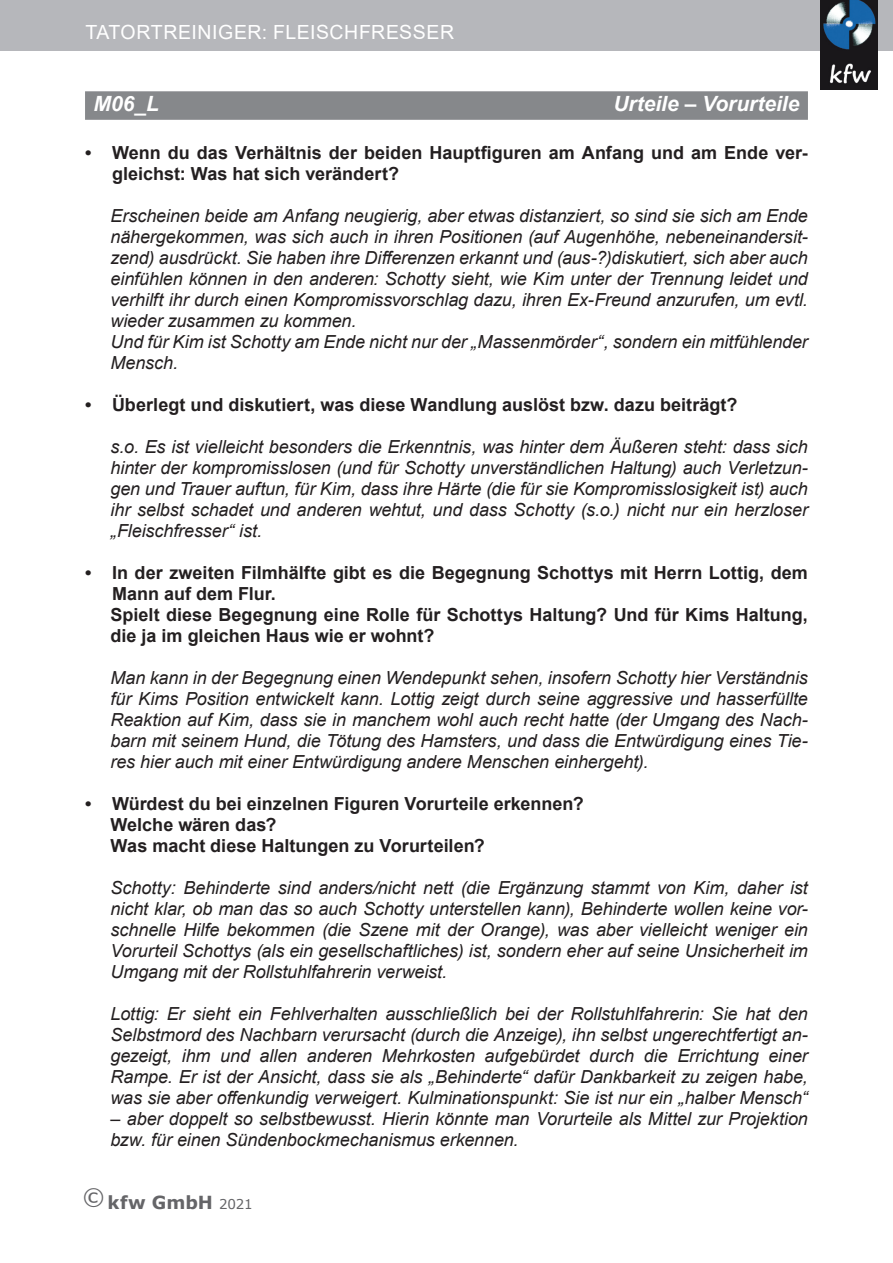
<style>
.page{position:relative;width:893px;height:1263px;background:#fff}
.page>*{position:absolute;margin:0;border:0;box-sizing:border-box;transform-origin:0 0}
.t1{font:italic 700 21px "Arial";color:#fff}
.t2{font:19.5px "Arial";letter-spacing:.025em;color:#fff}
.t3{font:italic 18px/21px "Arial";letter-spacing:-.005em;color:#231f20;text-align:justify}
.t4{font:700 18px/21px "Arial";color:#231f20}
.t5{font:700 18px "Verdana";color:#656568}
.s1{font-weight:400;font-size:13.5px}
</style>
<div class="page">
<div style="left:0;top:0;width:893px;height:51px;background:#b6b7bb"></div>
<img style="left:821px;top:0;width:56px;height:89px">
<div style="left:85px;top:91px;width:723px;height:29px;background:#86888b"></div>
<p class="t2" style="left:85px;top:19px;width:370px">TATORTREINIGER: FLEISCHFRESSER</p>
<p class="t1" style="left:94px;top:90px;width:67px">M06_L</p>
<p class="t1" style="left:613px;top:90px;width:187px">Urteile – Vorurteile</p>
<p class="t4" style="left:112px;top:142px;width:697px;text-indent:-27px">• Wenn du das Verhältnis der beiden Hauptfiguren am Anfang und am Ende ver&shy;gleichst: Was hat sich verändert?</p>
<p class="t3" style="left:111px;top:205px;width:699px;text-align:left">Erscheinen beide am Anfang neugierig, aber etwas distanziert, so sind sie sich am Ende nähergekommen, was sich auch in ihren Positionen (auf Augenhöhe, nebeneinandersit&shy;zend) ausdrückt. Sie haben ihre Differenzen erkannt und (aus-?)diskutiert, sich aber auch einfühlen können in den anderen: Schotty sieht, wie Kim unter der Trennung leidet und verhilft ihr durch einen Kompromissvorschlag dazu, ihren Ex-Freund anzurufen, um evtl. wieder zusammen zu kommen.<br>Und für Kim ist Schotty am Ende nicht nur der „Massenmörder“, sondern ein mitfühlender Mensch.</p>
<p class="t4" style="left:85px;top:394px;width:654px">• Überlegt und diskutiert, was diese Wandlung auslöst bzw. dazu beiträgt?</p>
<p class="t3" style="left:111px;top:436px;width:699px">s.o. Es ist vielleicht besonders die Erkenntnis, was hinter dem Äußeren steht: dass sich hinter der kompromisslosen (und für Schotty unverständlichen Haltung) auch Verletzun&shy;gen und Trauer auftun, für Kim, dass ihre Härte (die für sie Kompromisslosigkeit ist) auch ihr selbst schadet und anderen wehtut, und dass Schotty (s.o.) nicht nur ein herzloser „Fleischfresser“ ist.</p>
<p class="t4" style="left:111px;top:562px;width:699px;text-indent:-26px">• In der zweiten Filmhälfte gibt es die Begegnung Schottys mit Herrn Lottig, dem Mann auf dem Flur.<br>Spielt diese Begegnung eine Rolle für Schottys Haltung? Und für Kims Haltung, die ja im gleichen Haus wie er wohnt?</p>
<p class="t3" style="left:111px;top:668px;width:699px">Man kann in der Begegnung einen Wendepunkt sehen, insofern Schotty hier Verständnis für Kims Position entwickelt kann. Lottig zeigt durch seine aggressive und hasserfüllte Reaktion auf Kim, dass sie in manchem wohl auch recht hatte (der Umgang des Nach&shy;barn mit seinem Hund, die Tötung des Hamsters, und dass die Entwürdigung eines Tie&shy;res hier auch mit einer Entwürdigung andere Menschen einhergeht).</p>
<p class="t4" style="left:111px;top:793px;width:475px;text-indent:-26px">• Würdest du bei einzelnen Figuren Vorurteile erkennen?<br>Welche wären das?<br>Was macht diese Haltungen zu Vorurteilen?</p>
<p class="t3" style="left:111px;top:878px;width:699px">Schotty: Behinderte sind anders/nicht nett (die Ergänzung stammt von Kim, daher ist nicht klar, ob man das so auch Schotty unterstellen kann), Behinderte wollen keine vor&shy;schnelle Hilfe bekommen (die Szene mit der Orange), was aber vielleicht weniger ein Vorurteil Schottys (als ein gesellschaftliches) ist, sondern eher auf seine Unsicherheit im Umgang mit der Rollstuhlfahrerin verweist.</p>
<p class="t3" style="left:111px;top:1004px;width:699px">Lottig: Er sieht ein Fehlverhalten ausschließlich bei der Rollstuhlfahrerin: Sie hat den Selbstmord des Nachbarn verursacht (durch die Anzeige), ihn selbst ungerechtfertigt an&shy;gezeigt, ihm und allen anderen Mehrkosten aufgebürdet durch die Errichtung einer Rampe. Er ist der Ansicht, dass sie als „Behinderte“ dafür Dankbarkeit zu zeigen habe, was sie aber offenkundig verweigert. Kulminationspunkt: Sie ist nur ein „halber Mensch“</p>
<p class="t3" style="left:111px;top:1109px;width:699px">– aber doppelt so selbstbewusst. Hierin könnte man Vorurteile als Mittel zur Projektion bzw. für einen Sündenbockmechanismus erkennen.</p>
<p class="t5" style="left:82px;top:1190px;width:172px"><sup>©</sup> kfw GmbH <span class="s1">2021</span></p>
</div>
